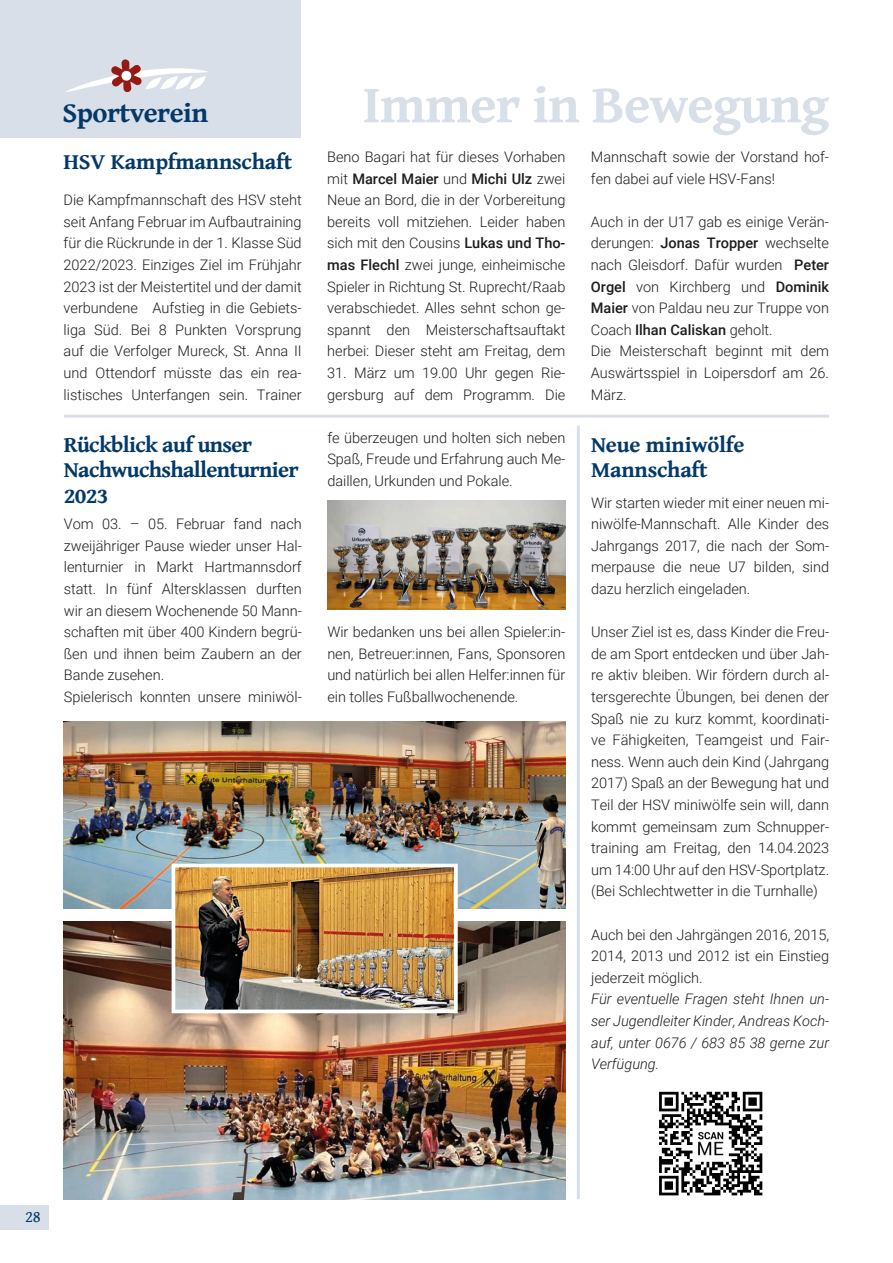
<style>
.page{position:relative;width:893px;height:1263px;background:#fff}
.page>*{position:absolute;margin:0;border:0;box-sizing:border-box;transform-origin:0 0}
.t1{font:700 54px "Gentium Book Basic";letter-spacing:-.02em;color:#d9dfe8}
.t2{font:700 28.5px "Gentium Book Basic";letter-spacing:-.02em;color:#033969}
.t3{font:700 22.5px/25.5px "Gentium Book Basic";letter-spacing:-.03em;color:#033969}
.t4{font:700 22.5px/25.5px "Gentium Book Basic";letter-spacing:-.01em;color:#033969}
.t5{font:16.5px "Gentium Book Basic";color:#033969}
.t6{font:300 14.55px/21.6px "Roboto";color:#1d1d1b;text-align:justify}
.t7{font:italic 300 14.55px/21.6px "Roboto";color:#1d1d1b;text-align:justify}
.s1{font-weight:500}
</style>
<div class="page">
<div style="left:0;top:1205px;width:48px;height:24px;background:#d9dfe8"></div>
<hr style="left:577px;top:426px;width:3px;height:773px;background:#d9dfe8">
<div style="left:0;top:0;width:300px;height:137px;background:#d9dfe8"></div>
<svg style="left:65px;top:59px;width:143px;height:34px"></svg>
<hr style="left:64px;top:415px;width:765px;height:3px;background:#d9dfe8">
<img style="left:64px;top:921px;width:502px;height:278px">
<img style="left:64px;top:721px;width:501px;height:187px">
<img style="left:327px;top:500px;width:239px;height:109px">
<img style="left:177px;top:869px;width:276px;height:139px">
<div style="left:172px;top:864px;width:286px;height:149px;border:4px solid #fff"></div>
<img style="left:659px;top:1091px;width:104px;height:105px">
<hr style="left:892px;top:640px;width:1px;height:94px;background:#d9dfe8">
<h2 class="t2" style="left:62px;top:91px;width:147px">Sportverein</h2>
<h3 class="t4" style="left:64px;top:148px;width:230px">HSV Kampfmannschaft</h3>
<p class="t6" style="left:64px;top:189px;width:240px">Die Kampfmannschaft des HSV steht seit Anfang Februar im Aufbautraining für die Rückrunde in der 1. Klasse Süd 2022/2023. Einziges Ziel im Frühjahr 2023 ist der Meistertitel und der damit verbundene Aufstieg in die Gebiets&shy;liga Süd. Bei 8 Punkten Vorsprung auf die Verfolger Mureck, St. Anna II und Ottendorf müsste das ein rea&shy;listisches Unterfangen sein. Trainer</p>
<h3 class="t3" style="left:64px;top:431px;width:237px">Rückblick auf unser<br>Nachwuchshallenturnier<br>2023</h3>
<p class="t6" style="left:64px;top:513px;width:240px;text-align:left">Vom 03. – 05. Februar fand nach zweijähriger Pause wieder unser Hal&shy;lenturnier in Markt Hartmannsdorf statt. In fünf Altersklassen durften wir an diesem Wochenende 50 Mann&shy;schaften mit über 400 Kindern begrü&shy;ßen und ihnen beim Zaubern an der<br>Bande zusehen.<br>Spielerisch konnten unsere miniwöl-</p>
<h1 class="t1" style="left:363px;top:64px;width:468px">Immer in Bewegung</h1>
<p class="t6" style="left:327px;top:145px;width:240px">Beno Bagari hat für dieses Vorhaben mit <span class="s1">Marcel Maier</span> und <span class="s1">Michi Ulz</span> zwei Neue an Bord, die in der Vorbereitung bereits voll mitziehen. Leider haben sich mit den Cousins <span class="s1">Lukas und Tho&shy;mas Flechl</span> zwei junge, einheimische Spieler in Richtung St. Ruprecht/Raab verabschiedet. Alles sehnt schon ge&shy;spannt den Meisterschaftsauftakt herbei: Dieser steht am Freitag, dem</p>
<p class="t6" style="left:327px;top:361px;width:240px">31. März um 19.00 Uhr gegen Rie&shy;gersburg auf dem Programm. Die</p>
<p class="t6" style="left:327px;top:426px;width:240px">fe überzeugen und holten sich neben Spaß, Freude und Erfahrung auch Me&shy;daillen, Urkunden und Pokale.</p>
<p class="t6" style="left:327px;top:621px;width:240px">Wir bedanken uns bei allen Spieler:in&shy;nen, Betreuer:innen, Fans, Sponsoren und natürlich bei allen Helfer:innen für ein tolles Fußballwochenende.</p>
<p class="t6" style="left:591px;top:145px;width:240px">Mannschaft sowie der Vorstand hof&shy;fen dabei auf viele HSV-Fans!</p>
<p class="t6" style="left:591px;top:210px;width:240px;text-align:left">Auch in der U17 gab es einige Verän&shy;derungen: <span class="s1">Jonas Tropper</span> wechselte nach Gleisdorf. Dafür wurden <span class="s1">Peter<br>Orgel</span> von Kirchberg und <span class="s1">Dominik<br>Maier</span> von Paldau neu zur Truppe von<br>Coach <span class="s1">Ilhan Caliskan</span> geholt.<br>Die Meisterschaft beginnt mit dem<br>Auswärtsspiel in Loipersdorf am 26.<br>März.</p>
<h3 class="t4" style="left:591px;top:431px;width:155px">Neue miniwölfe<br>Mannschaft</h3>
<p class="t6" style="left:591px;top:491px;width:240px">Wir starten wieder mit einer neuen mi&shy;niwölfe-Mannschaft. Alle Kinder des Jahrgangs 2017, die nach der Som&shy;merpause die neue U7 bilden, sind dazu herzlich eingeladen.</p>
<p class="t6" style="left:591px;top:621px;width:240px">Unser Ziel ist es, dass Kinder die Freu&shy;de am Sport entdecken und über Jah&shy;re aktiv bleiben. Wir fördern durch al&shy;tersgerechte Übungen, bei denen der Spaß nie zu kurz kommt, koordinati&shy;ve Fähigkeiten, Teamgeist und Fair&shy;ness. Wenn auch dein Kind (Jahrgang 2017) Spaß an der Bewegung hat und Teil der HSV miniwölfe sein will, dann kommt gemeinsam zum Schnupper&shy;training am Freitag, den 14.04.2023 um 14:00 Uhr auf den HSV-Sportplatz. (Bei Schlechtwetter in die Turnhalle)</p>
<p class="t6" style="left:591px;top:923px;width:240px">Auch bei den Jahrgängen 2016, 2015, 2014, 2013 und 2012 ist ein Einstieg jederzeit möglich.</p>
<p class="t7" style="left:591px;top:988px;width:240px">Für eventuelle Fragen steht Ihnen un&shy;ser Jugendleiter Kinder, Andreas Koch&shy;auf, unter 0676 / 683 85 38 gerne zur Verfügung.</p>
<p class="t5" style="left:25px;top:1205px;width:17px">28</p>
</div>
